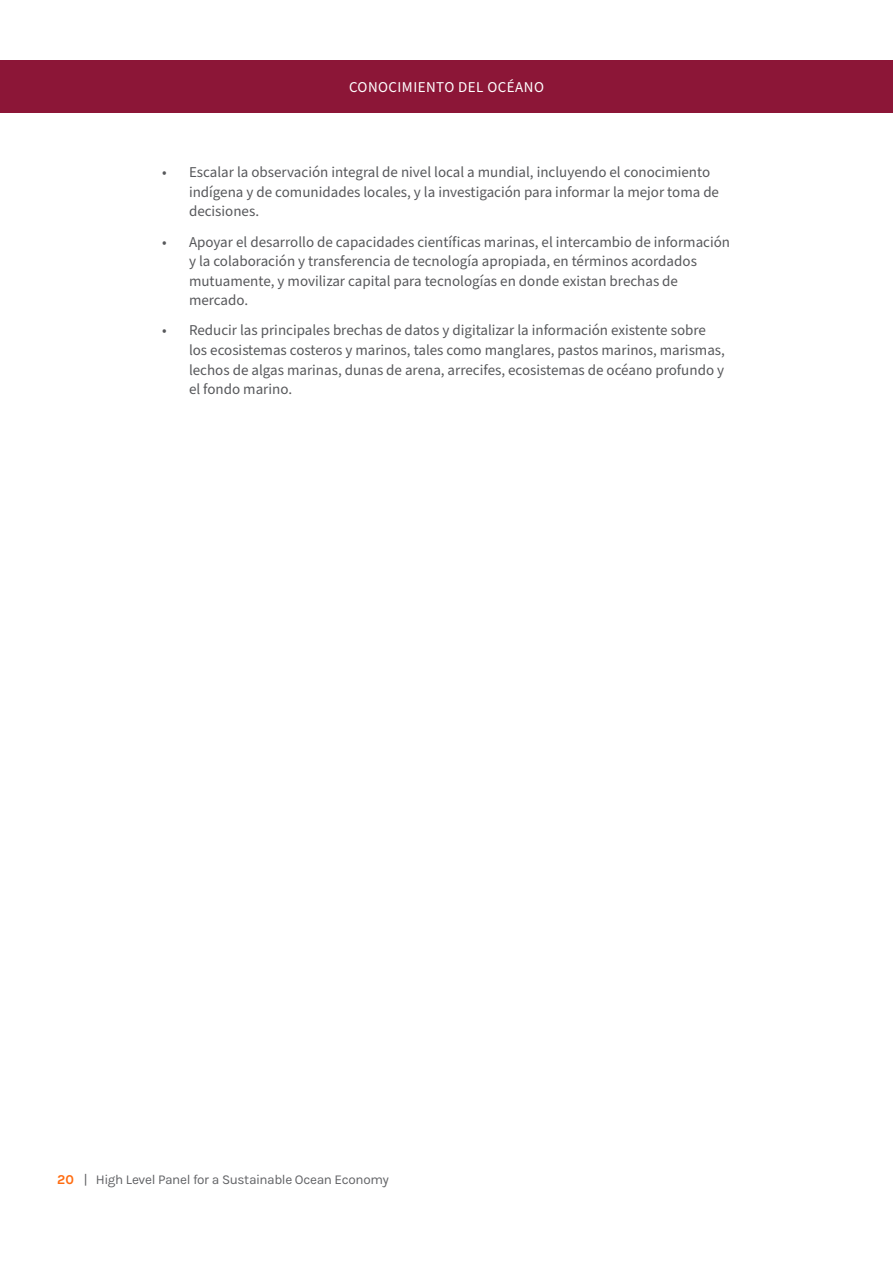
<style>
.page{position:relative;width:893px;height:1263px;background:#fff}
.page>*{position:absolute;margin:0;border:0;box-sizing:border-box;transform-origin:0 0}
.t1{font:15px/19.5px "Source Sans Pro";color:#57585b}
.t2{font:15px "Source Sans Pro";letter-spacing:.03em;color:#fff}
.t3{font:13.5px "Karla";letter-spacing:-.025em;color:#626366}
.s1{font-weight:700;color:#ff6c10}
</style>
<div class="page">
<div style="left:0;top:61px;width:893px;height:52px;background:#8c1637"></div>
<p class="t2" style="left:349px;top:77px;width:196px">CONOCIMIENTO DEL OCÉANO</p>
<p class="t1" style="left:189px;top:163px;width:532px;text-indent:-27px">• Escalar la observación integral de nivel local a mundial, incluyendo el conocimiento indígena y de comunidades locales, y la investigación para informar la mejor toma de decisiones.</p>
<p class="t1" style="left:189px;top:232px;width:543px;text-indent:-27px">• Apoyar el desarrollo de capacidades científicas marinas, el intercambio de información y la colaboración y transferencia de tecnología apropiada, en términos acordados mutuamente, y movilizar capital para tecnologías en donde existan brechas de mercado.</p>
<p class="t1" style="left:189px;top:321px;width:537px;text-indent:-27px">• Reducir las principales brechas de datos y digitalizar la información existente sobre los ecosistemas costeros y marinos, tales como manglares, pastos marinos, marismas, lechos de algas marinas, dunas de arena, arrecifes, ecosistemas de océano profundo y el fondo marino.</p>
<p class="t3" style="left:57px;top:1172px;width:333px"><span class="s1">20</span> | High Level Panel for a Sustainable Ocean Economy</p>
</div>
